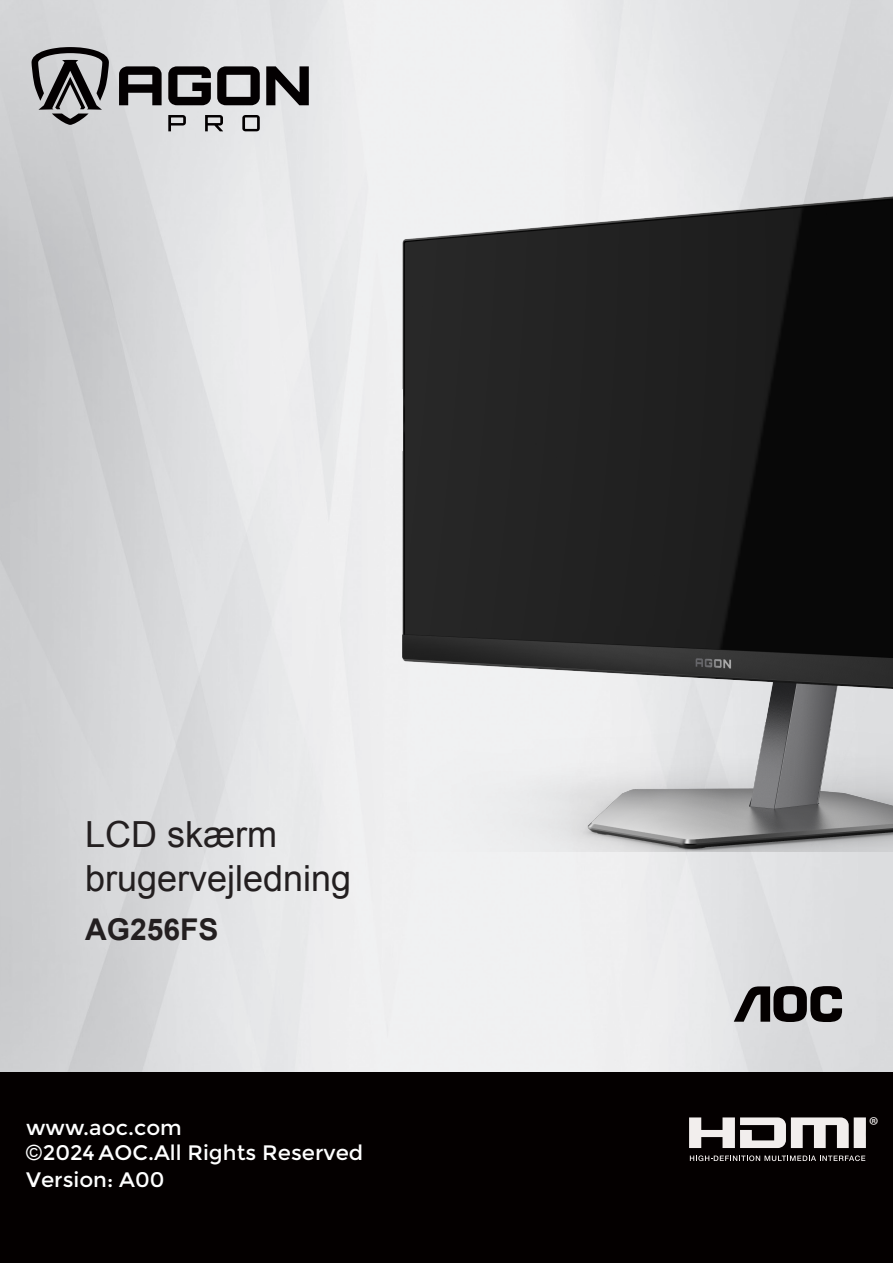
<style>
.page{position:relative;width:893px;height:1263px;background:#fff}
.page>*{position:absolute;margin:0;border:0;box-sizing:border-box;transform-origin:0 0}
.无间隔{font:36px/43.2px "Arial";color:#231f20}
.无间隔-2{font:700 30px "Arial";color:#231f20}
.t1{font:23.25px "Myriad Pro";color:#f2eeed}
.t2{font:21px/27px "Montserrat";color:#fff}
.s1{font-family:"Arial"}
</style>
<div class="page">
<div style="left:0;top:1072px;width:893px;height:191px;background:#040000"></div>
<svg style="left:689px;top:1117px;width:177px;height:31px"></svg>
<svg style="left:690px;top:1155px;width:175px;height:6px"></svg>
<svg style="left:734px;top:986px;width:108px;height:36px;background:#5f5d5e"></svg>
<svg style="left:32px;top:47px;width:77px;height:78px;background:#828183"></svg>
<svg style="left:168px;top:115px;width:18px;height:16px"></svg>
<svg style="left:205px;top:115px;width:18px;height:16px"></svg>
<svg style="left:242px;top:115px;width:18px;height:16px"></svg>
<svg style="left:266px;top:66px;width:43px;height:39px;background:#595759"></svg>
<svg style="left:119px;top:66px;width:43px;height:39px;background:#4f4d4e"></svg>
<svg style="left:168px;top:66px;width:43px;height:39px;background:#4f4e4f"></svg>
<svg style="left:217px;top:66px;width:43px;height:39px;background:#565456"></svg>
<img style="left:354px;top:176px;width:539px;height:676px">
<p class="无间隔" style="left:85px;top:813px;width:268px">LCD skærm brugervejledning</p>
<p class="无间隔-2" style="left:85px;top:910px;width:135px">AG256FS</p>
<p class="t2" style="left:26px;top:1114px;width:157px">www.aoc.com</p>
<p class="t2" style="left:26px;top:1139px;width:339px"><span class="s1">©</span>2024 AOC.All Rights Reserved<br>Version: A00</p>
<p class="t1" style="left:869px;top:1111px;width:11px">®</p>
</div>
